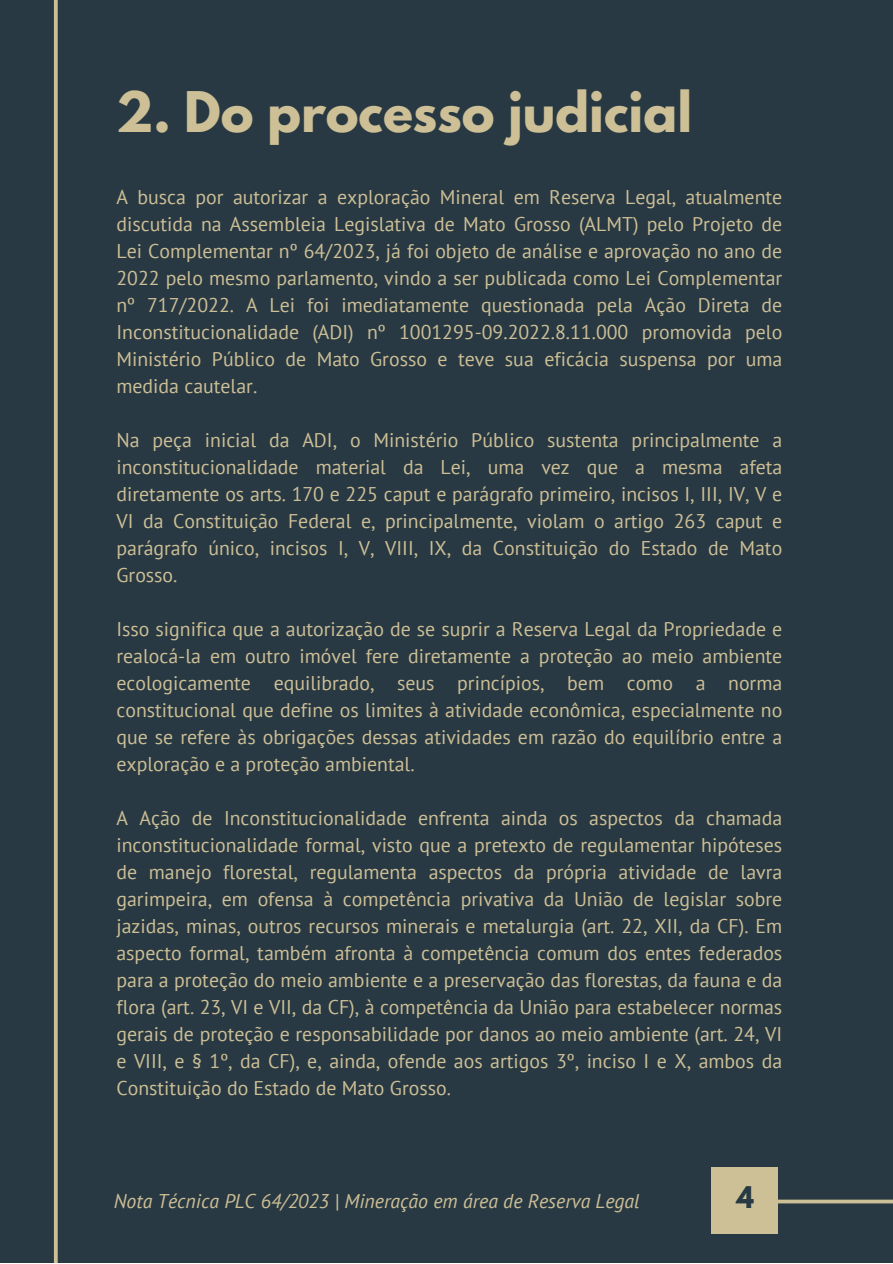
<style>
.page{position:relative;width:893px;height:1264px;background:#fff}
.page>*{position:absolute;margin:0;border:0;box-sizing:border-box;transform-origin:0 0}
.t1{font:700 49.65px "League Spartan";color:#cdbf96}
.t2{font:700 26.4px "League Spartan";color:#283943}
.t3{font:19.8px/27px "PT Sans";color:#cdbf96;text-align:justify}
.t4{font:italic 19.8px "PT Sans";color:#cdbf96}
</style>
<div class="page">
<div style="left:0;top:0;width:892px;height:1262px;background:#283943"></div>
<svg style="left:53px;top:0;width:5px;height:1262px"></svg>
<svg style="left:778px;top:1199px;width:114px;height:5px"></svg>
<div style="left:711px;top:1167px;width:67px;height:66px;background:#cdbf96"></div>
<p class="t1" style="left:116px;top:87px;width:577px">2. Do processo judicial</p>
<p class="t3" style="left:116px;top:183px;width:667px">A busca por autorizar a exploração Mineral em Reserva Legal, atualmente discutida na Assembleia Legislativa de Mato Grosso (ALMT) pelo Projeto de Lei Complementar nº 64/2023, já foi objeto de análise e aprovação no ano de 2022 pelo mesmo parlamento, vindo a ser publicada como Lei Complementar nº 717/2022. A Lei foi imediatamente questionada pela Ação Direta de Inconstitucionalidade (ADI) nº 1001295-09.2022.8.11.000 promovida pelo Ministério Público de Mato Grosso e teve sua eficácia suspensa por uma medida cautelar.</p>
<p class="t3" style="left:116px;top:426px;width:667px">Na peça inicial da ADI, o Ministério Público sustenta principalmente a inconstitucionalidade material da Lei, uma vez que a mesma afeta diretamente os arts. 170 e 225 caput e parágrafo primeiro, incisos I, III, IV, V e VI da Constituição Federal e, principalmente, violam o artigo 263 caput e parágrafo único, incisos I, V, VIII, IX, da Constituição do Estado de Mato Grosso.</p>
<p class="t3" style="left:116px;top:615px;width:667px">Isso significa que a autorização de se suprir a Reserva Legal da Propriedade e realocá-la em outro imóvel fere diretamente a proteção ao meio ambiente ecologicamente equilibrado, seus princípios, bem como a norma constitucional que define os limites à atividade econômica, especialmente no que se refere às obrigações dessas atividades em razão do equilíbrio entre a exploração e a proteção ambiental.</p>
<p class="t3" style="left:116px;top:804px;width:667px">A Ação de Inconstitucionalidade enfrenta ainda os aspectos da chamada inconstitucionalidade formal, visto que a pretexto de regulamentar hipóteses de manejo florestal, regulamenta aspectos da própria atividade de lavra garimpeira, em ofensa à competência privativa da União de legislar sobre jazidas, minas, outros recursos minerais e metalurgia (art. 22, XII, da CF). Em aspecto formal, também afronta à competência comum dos entes federados para a proteção do meio ambiente e a preservação das florestas, da fauna e da flora (art. 23, VI e VII, da CF), à competência da União para estabelecer normas gerais de proteção e responsabilidade por danos ao meio ambiente (art. 24, VI e VIII, e § 1º, da CF), e, ainda, ofende aos artigos 3º, inciso I e X, ambos da Constituição do Estado de Mato Grosso.</p>
<p class="t4" style="left:114px;top:1187px;width:527px">Nota Técnica PLC 64/2023 | Mineração em área de Reserva Legal</p>
<p class="t2" style="left:736px;top:1183px;width:19px">4</p>
</div>
